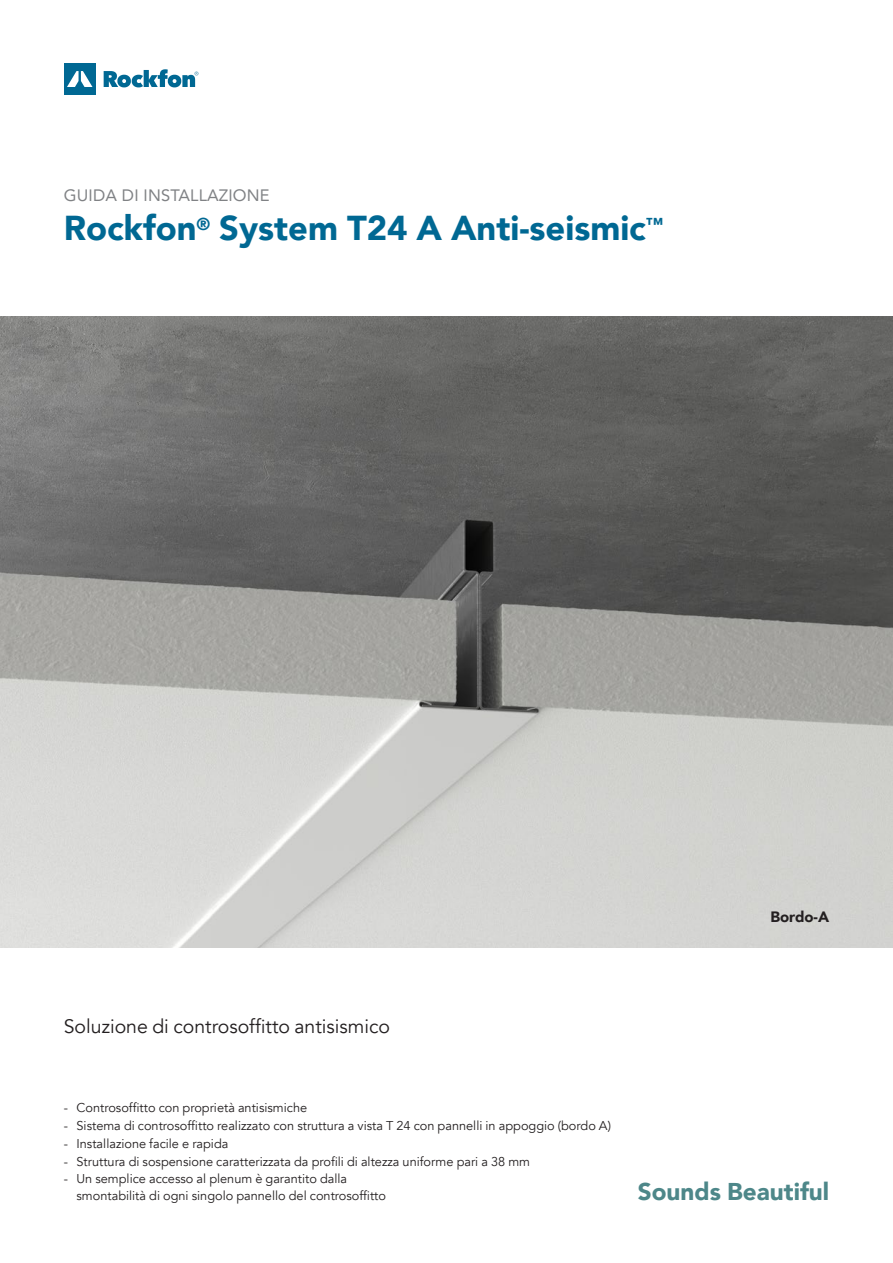
<style>
.page{position:relative;width:893px;height:1263px;background:#fff}
.page>*{position:absolute;margin:0;border:0;box-sizing:border-box;transform-origin:0 0}
.t1{font:900 34.5px "Avenir";color:#006893}
.t2{font:900 24.3px "Avenir";color:#4d8789}
.t3{font:19.5px "Avenir";color:#231f20}
.t4{font:16.5px "Avenir";letter-spacing:.01em;color:#808285}
.t5{font:900 15px "Avenir";color:#231f20}
.t6{font:12.75px/16.5px "Avenir";color:#231f20}
</style>
<div class="page">
<svg style="left:104px;top:69px;width:94px;height:18px"></svg>
<div style="left:64px;top:63px;width:32px;height:32px;background:#006893"></div>
<svg style="left:67px;top:71px;width:25px;height:16px"></svg>
<img style="left:0;top:316px;width:893px;height:631px">
<p class="t4" style="left:64px;top:182px;width:207px">GUIDA DI INSTALLAZIONE</p>
<h1 class="t1" style="left:64px;top:199px;width:601px">Rockfon<sup>®</sup> System T24 A Anti-seismic<sup>™</sup></h1>
<h3 class="t3" style="left:64px;top:1014px;width:328px">Soluzione di controsoffitto antisismico</h3>
<p class="t5" style="left:770px;top:904px;width:60px">Bordo-A</p>
<p class="t6" style="left:64px;top:1100px;width:245px">- Controsoffitto con proprietà antisismiche</p>
<p class="t6" style="left:64px;top:1118px;width:549px">- Sistema di controsoffitto realizzato con struttura a vista T 24 con pannelli in appoggio (bordo A)</p>
<p class="t6" style="left:64px;top:1135px;width:166px">- Installazione facile e rapida</p>
<p class="t6" style="left:64px;top:1153px;width:468px">- Struttura di sospensione caratterizzata da profili di altezza uniforme pari a 38 mm</p>
<p class="t6" style="left:77px;top:1171px;width:311px;text-indent:-13px">- Un semplice accesso al plenum è garantito dalla smontabilità di ogni singolo pannello del controsoffitto</p>
<h2 class="t2" style="left:638px;top:1170px;width:193px">Sounds Beautiful</h2>
</div>
